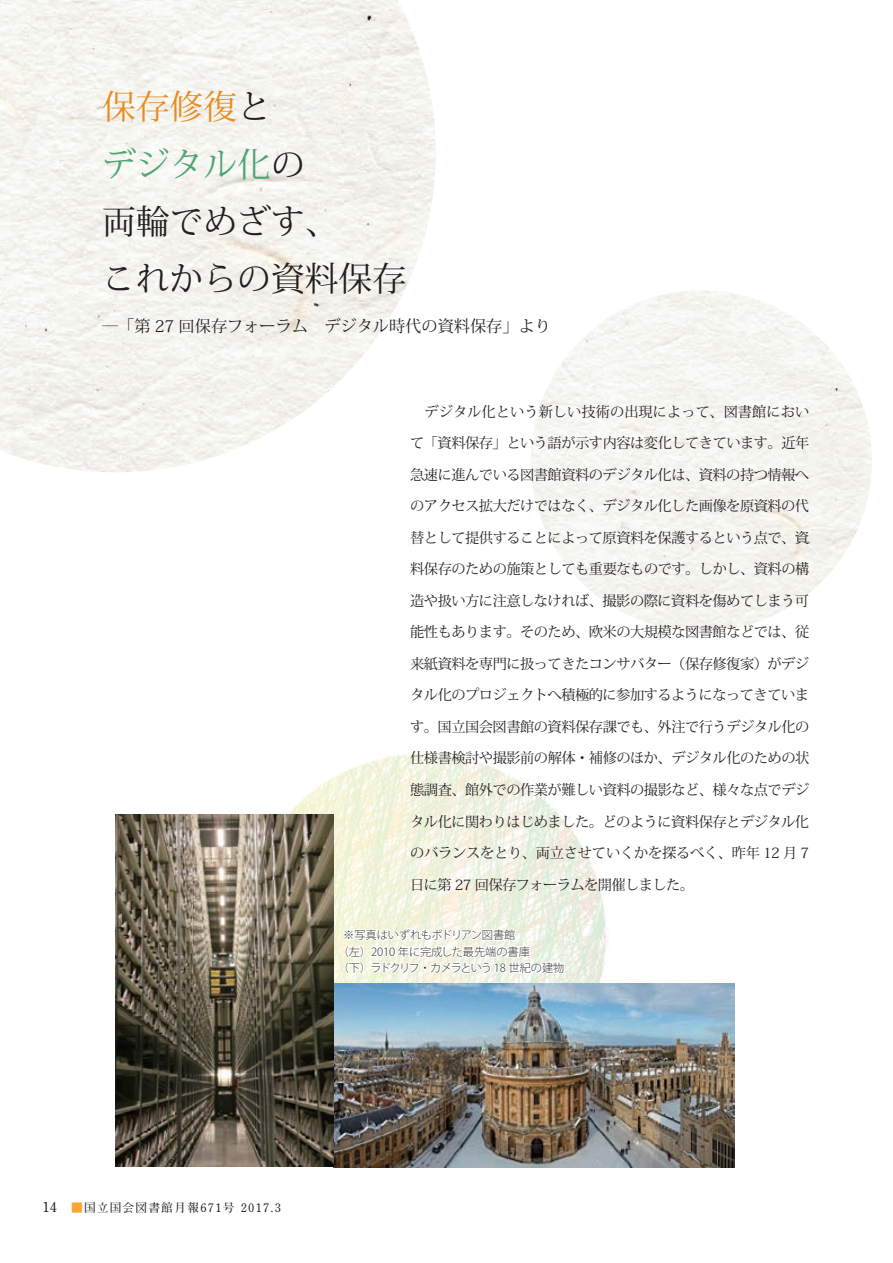
<style>
.page{position:relative;width:893px;height:1263px;background:#fff}
.page>*{position:absolute;margin:0;border:0;box-sizing:border-box;transform-origin:0 0}
.t1{font:33.75px/57px "Koz Min Pro";color:#231f20}
.t2{font:16.2px "Koz Min Pro";color:#231f20}
.t3{font:14.25px "Koz Min Pro";letter-spacing:-.035em;color:#231f20}
.t4{font:14.25px "Koz Min Pro";letter-spacing:-.015em;color:#231f20}
.t5{font:14.25px "Koz Min Pro";color:#231f20}
.t6{font:700 11.7px "Futo Min A101 Pro";letter-spacing:.1em;color:#231f20}
.t7{font:300 11.25px/16.5px "Koz Go Pro";letter-spacing:-.01em;color:#3d3b3a}
.s1{color:#ea8c22}
.s2{color:#50a574}
.s3{font-size:13.8px}
.s4{color:#faa633}
</style>
<div class="page">
<img style="left:230px;top:754px;width:378px;height:230px">
<div style="left:531px;top:290px;width:341px;height:341px;background:#f5f5f0;border-radius:171px"></div>
<img style="left:0;top:0;width:436px;height:472px">
<img style="left:334px;top:984px;width:400px;height:183px">
<img style="left:115px;top:815px;width:219px;height:352px">
<svg style="left:342px;top:863px;width:224px;height:119px"></svg>
<h1 class="t1" style="left:102px;top:77px;width:306px"><span class="s1">保存修復</span>と<br><span class="s2">デジタル化</span>の<br>両輪でめざす、<br>これからの資料保存</h1>
<p class="t2" style="left:102px;top:315px;width:450px">―「第 27 回保存フォーラム　デジタル時代の資料保存」より</p>
<p class="t5" style="left:410px;top:401px;width:401px">　デジタル化という新しい技術の出現によって、図書館におい</p>
<p class="t3" style="left:410px;top:433px;width:401px">て「資料保存」という語が示す内容は変化してきています。近年</p>
<p class="t3" style="left:410px;top:465px;width:401px">急速に進んでいる図書館資料のデジタル化は、資料の持つ情報へ</p>
<p class="t3" style="left:410px;top:496px;width:401px">のアクセス拡大だけではなく、デジタル化した画像を原資料の代</p>
<p class="t3" style="left:410px;top:528px;width:401px">替として提供することによって原資料を保護するという点で、資</p>
<p class="t3" style="left:410px;top:559px;width:401px">料保存のための施策としても重要なものです。しかし、資料の構</p>
<p class="t3" style="left:410px;top:591px;width:401px">造や扱い方に注意しなければ、撮影の際に資料を傷めてしまう可</p>
<p class="t3" style="left:410px;top:622px;width:401px">能性もあります。そのため、欧米の大規模な図書館などでは、従</p>
<p class="t3" style="left:410px;top:654px;width:401px">来紙資料を専門に扱ってきたコンサバター（保存修復家）がデジ</p>
<p class="t3" style="left:410px;top:685px;width:400px">タル化のプロジェクトへ積極的に参加するようになってきていま</p>
<p class="t3" style="left:410px;top:717px;width:401px">す。国立国会図書館の資料保存課でも、外注で行うデジタル化の</p>
<p class="t3" style="left:410px;top:748px;width:401px">仕様書検討や撮影前の解体・補修のほか、デジタル化のための状</p>
<p class="t3" style="left:410px;top:780px;width:401px">態調査、館外での作業が難しい資料の撮影など、様々な点でデジ</p>
<p class="t3" style="left:410px;top:811px;width:401px">タル化に関わりはじめました。どのように資料保存とデジタル化</p>
<p class="t4" style="left:410px;top:843px;width:400px">のバランスをとり、両立させていくかを探るべく、昨年 12 月 7</p>
<p class="t3" style="left:410px;top:874px;width:285px">日に第 27 回保存フォーラムを開催しました。</p>
<p class="t7" style="left:338px;top:927px;width:228px;text-indent:5px">※写真はいずれもボドリアン図書館<br>（左）2010 年に完成した最先端の書庫<br>（下）ラドクリフ・カメラという 18 世紀の建物</p>
<p class="t6" style="left:43px;top:1198px;width:240px"><span class="s3">14　</span><span class="s4">■</span>国立国会図書館月報671号 2017.3</p>
</div>
